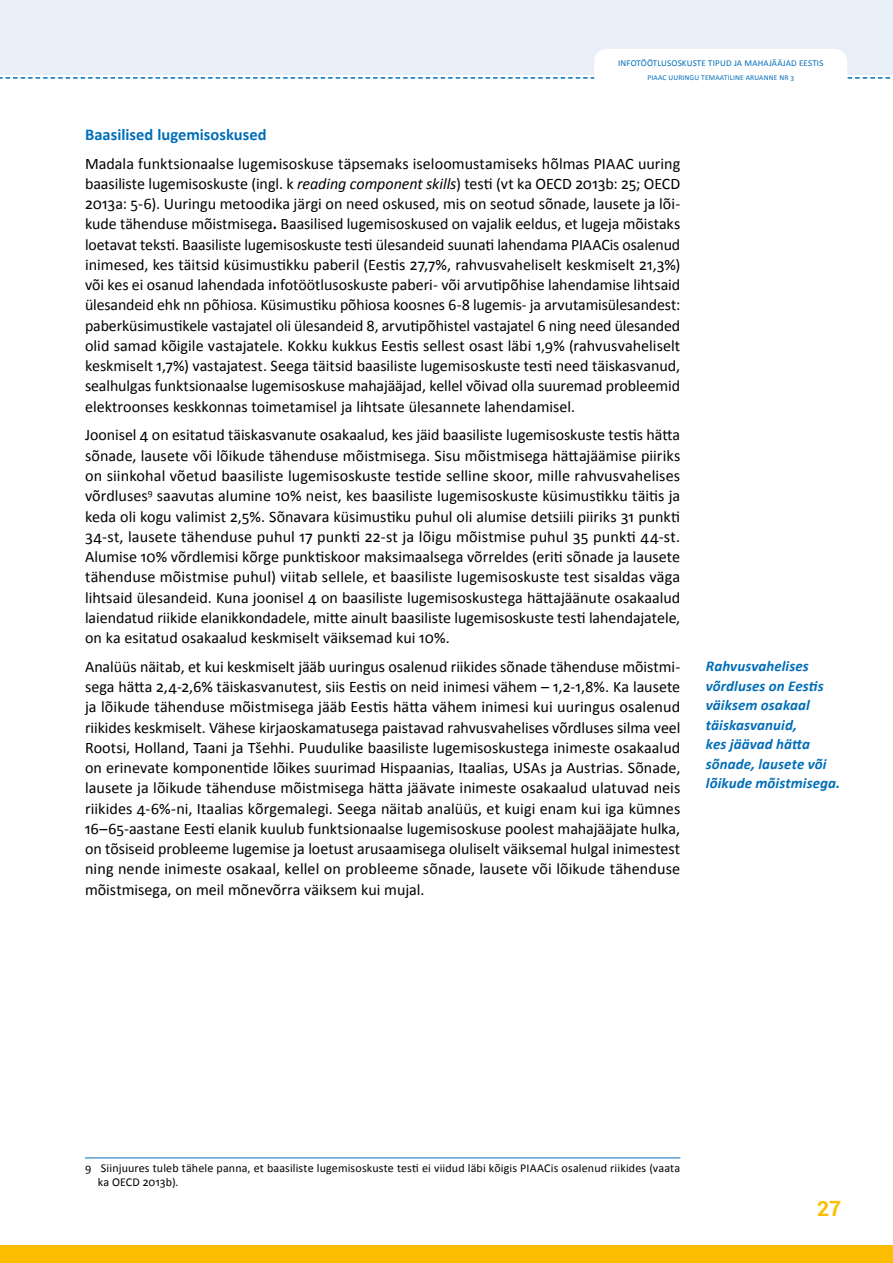
<style>
.page{position:relative;width:893px;height:1263px;background:#fff}
.page>*{position:absolute;margin:0;border:0;box-sizing:border-box;transform-origin:0 0}
.t1{font:700 21px "Roboto";color:#fcbd00}
.t2{font:700 16.5px "Calibri";letter-spacing:.005em;color:#006eb9}
.t3{font:16.05px/20.2px "Calibri";letter-spacing:-.005em;color:#000;text-align:justify}
.t4{font:italic 700 15px/19.5px "Calibri";letter-spacing:.005em;color:#006eb9}
.t5{font:12px/14.2px "Calibri";letter-spacing:.01em;color:#000}
.t6{font:9px "Calibri";letter-spacing:.02em;color:#006eb9}
.t7{font:7.5px "Calibri";letter-spacing:.02em;color:#006eb9}
.s1{font-style:italic}
.s2{font-weight:700}
</style>
<div class="page">
<div style="left:0;top:0;width:893px;height:75px;background:#e9eff9"></div>
<svg style="left:0;top:77px;width:594px;height:2px"></svg>
<svg style="left:847px;top:77px;width:44px;height:2px"></svg>
<div style="left:594px;top:49px;width:253px;height:62px;background:#fff;border-radius:13px"></div>
<div style="left:0;top:1245px;width:893px;height:18px;background:#fcbd00"></div>
<hr style="left:85px;top:1157px;width:595px;height:1px;background:#006eb9">
<p class="t6" style="left:618px;top:58px;width:207px">Infotöötlusoskuste ti pud ja mahajääjad Eestis</p>
<p class="t7" style="left:647px;top:73px;width:148px">PIAAC uuri ngu temaati li ne aruanne nr 3</p>
<p class="t2" style="left:85px;top:124px;width:183px">Baasilised lugemisoskused</p>
<p class="t3" style="left:85px;top:152px;width:597px;text-align:left">Madala funktsionaalse lugemisoskuse täpsemaks iseloomustamiseks hõlmas PIAAC uuring baasiliste lugemisoskuste (ingl. k <span class="s1">reading component skills</span>) testi (vt ka OECD 2013b: 25; OECD 2013a: 5-6). Uuringu metoodika järgi on need oskused, mis on seotud sõnade, lausete ja lõi&shy;kude tähenduse mõistmisega<span class="s2">.</span> Baasilised lugemisoskused on vajalik eeldus, et lugeja mõistaks loetavat teksti. Baasiliste lugemisoskuste testi ülesandeid suunati lahendama PIAACis osalenud inimesed, kes täitsid küsimustikku paberil (Eestis 27,7%, rahvusvaheliselt keskmiselt 21,3%) või kes ei osanud lahendada infotöötlusoskuste paberi- või arvutipõhise lahendamise lihtsaid ülesandeid ehk nn põhiosa. Küsimustiku põhiosa koosnes 6-8 lugemis- ja arvutamisülesandest: paberküsimustikele vastajatel oli ülesandeid 8, arvutipõhistel vastajatel 6 ning need ülesanded olid samad kõigile vastajatele. Kokku kukkus Eestis sellest osast läbi 1,9% (rahvusvaheliselt keskmiselt 1,7%) vastajatest. Seega täitsid baasiliste lugemisoskuste testi need täiskasvanud, sealhulgas funktsionaalse lugemisoskuse mahajääjad, kellel võivad olla suuremad probleemid elektroonses keskkonnas toimetamisel ja lihtsate ülesannete lahendamisel.</p>
<p class="t3" style="left:85px;top:424px;width:597px">Joonisel 4 on esitatud täiskasvanute osakaalud, kes jäid baasiliste lugemisoskuste testis hätta sõnade, lausete või lõikude tähenduse mõistmisega. Sisu mõistmisega hättajäämise piiriks on siinkohal võetud baasiliste lugemisoskuste testide selline skoor, mille rahvusvahelises võrdluses<sup>9</sup> saavutas alumine 10% neist, kes baasiliste lugemisoskuste küsimustikku täitis ja keda oli kogu valimist 2,5%. Sõnavara küsimustiku puhul oli alumise detsiili piiriks 31 punkti 34-st, lausete tähenduse puhul 17 punkti 22-st ja lõigu mõistmise puhul 35 punkti 44-st.<br>Alumise 10% võrdlemisi kõrge punktiskoor maksimaalsega võrreldes (eriti sõnade ja lausete tähenduse mõistmise puhul) viitab sellele, et baasiliste lugemisoskuste test sisaldas väga lihtsaid ülesandeid. Kuna joonisel 4 on baasiliste lugemisoskustega hättajäänute osakaalud laiendatud riikide elanikkondadele, mitte ainult baasiliste lugemisoskuste testi lahendajatele, on ka esitatud osakaalud keskmiselt väiksemad kui 10%.</p>
<p class="t3" style="left:85px;top:655px;width:597px">Analüüs näitab, et kui keskmiselt jääb uuringus osalenud riikides sõnade tähenduse mõistmi&shy;sega hätta 2,4-2,6% täiskasvanutest, siis Eestis on neid inimesi vähem – 1,2-1,8%. Ka lausete ja lõikude tähenduse mõistmisega jääb Eestis hätta vähem inimesi kui uuringus osalenud riikides keskmiselt. Vähese kirjaoskamatusega paistavad rahvusvahelises võrdluses silma veel Rootsi, Holland, Taani ja Tšehhi. Puudulike baasiliste lugemisoskustega inimeste osakaalud on erinevate komponentide lõikes suurimad Hispaanias, Itaalias, USAs ja Austrias. Sõnade, lausete ja lõikude tähenduse mõistmisega hätta jäävate inimeste osakaalud ulatuvad neis riikides 4-6%-ni, Itaalias kõrgemalegi. Seega näitab analüüs, et kuigi enam kui iga kümnes 16–65-aastane Eesti elanik kuulub funktsionaalse lugemisoskuse poolest mahajääjate hulka, on tõsiseid probleeme lugemise ja loetust arusaamisega oluliselt väiksemal hulgal inimestest ning nende inimeste osakaal, kellel on probleeme sõnade, lausete või lõikude tähenduse mõistmisega, on meil mõnevõrra väiksem kui mujal.</p>
<p class="t4" style="left:706px;top:657px;width:136px">Rahvusvahelises võrdluses on Eestis väiksem osakaal täiskasvanuid,<br>kes jäävad hätta sõnade, lausete või lõikude mõistmisega.</p>
<p class="t5" style="left:98px;top:1160px;width:584px;text-indent:-13px">9 Siinjuures tuleb tähele panna, et baasiliste lugemisoskuste testi ei viidud läbi kõigis PIAACis osalenud riikides (vaata ka OECD 2013b).</p>
<h1 class="t1" style="left:817px;top:1194px;width:25px">27</h1>
</div>
